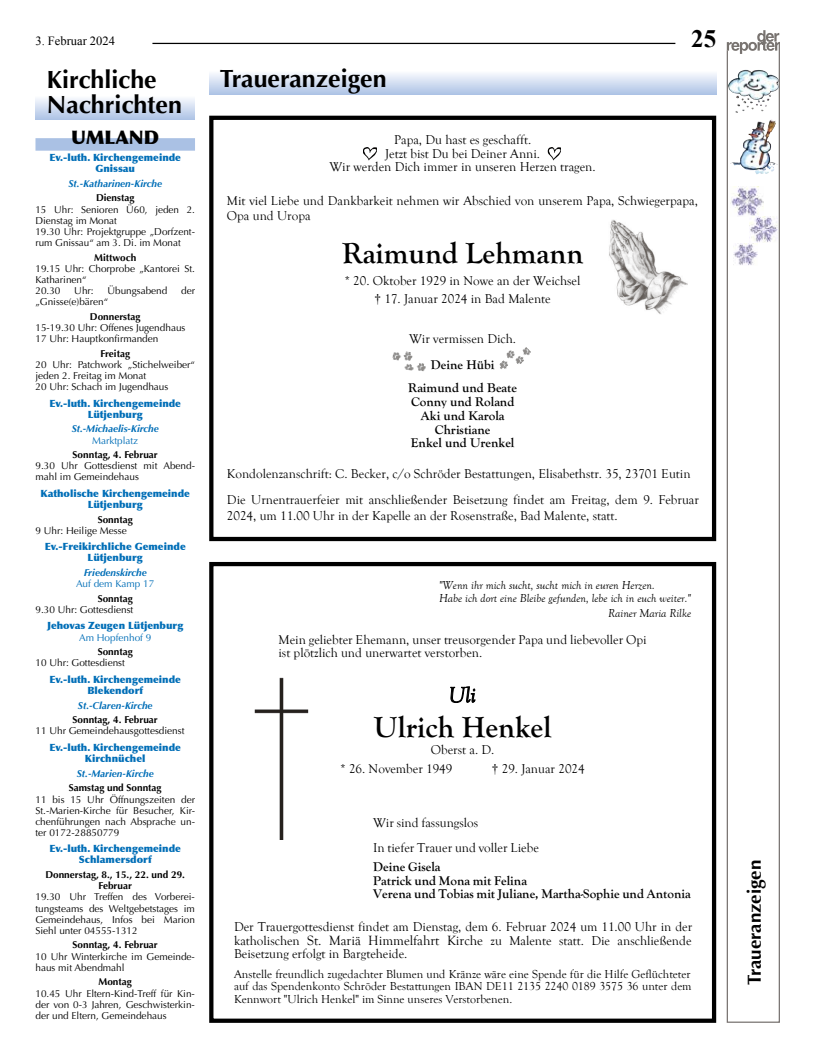
<style>
.page{position:relative;width:819px;height:1053px;background:#fff}
.page>*{position:absolute;margin:0;border:0;box-sizing:border-box;transform-origin:0 0}
.t1{font:700 30px "Goudy Old Style";color:#000}
.t2{font:700 25px/25px "Optima";color:#000}
.t3{font:700 25px "Times New Roman";color:#000}
.t4{font:700 18.75px "Optima";color:#000}
.t5{font:900 18.75px "Optima";color:#000}
.t6{font:13.12px/13.8px "Goudy Old Style";color:#000}
.t7{font:700 13.12px/13.8px "Goudy Old Style";color:#000;text-align:center}
.t8{font:12.5px "Times New Roman";color:#000}
.t9{font:11.88px/12.5px "Goudy Old Style";color:#000;text-align:justify}
.t10{font:italic 11.88px/12.5px "Goudy Old Style";color:#000}
.t11{font:10px/11.1px "Optima";color:#000}
.t12{font:900 10px/11.1px "Optima";color:#006eb7;text-align:center}
.t13{font:italic 700 10px/14.6px "Optima";color:#006eb7;text-align:center}
.t14{font:700 10px "Optima";color:#000}
.s1{font-style:normal;color:#000}
.s2{font-weight:700}
.s3{font-weight:400;font-style:normal}
.s4{font-weight:400}
.s5{font-weight:900;color:#006eb7}
.s6{font-weight:900;font-style:normal}
.s7{font-size:13.75px}
</style>
<div class="page">
<hr style="left:152px;top:43px;width:523px;height:1px;background:#000">
<svg style="left:363px;top:147px;width:14px;height:13px"></svg>
<svg style="left:547px;top:147px;width:13px;height:13px"></svg>
<svg style="left:609px;top:219px;width:78px;height:95px"></svg>
<svg style="left:499px;top:347px;width:32px;height:22px"></svg>
<svg style="left:392px;top:351px;width:34px;height:20px"></svg>
<div style="left:209px;top:116px;width:507px;height:425px;border:4px solid #000"></div>
<svg style="left:450px;top:686px;width:25px;height:17px"></svg>
<svg style="left:254px;top:677px;width:54px;height:162px"></svg>
<div style="left:209px;top:562px;width:507px;height:460px;border:4px solid #000"></div>
<svg style="left:209px;top:73px;width:507px;height:22px;background:#cfdcf0"></svg>
<svg style="left:726px;top:54px;width:54px;height:968px"></svg>
<svg style="left:726px;top:30px;width:54px;height:24px"></svg>
<img style="left:730px;top:186px;width:33px;height:30px">
<img style="left:749px;top:217px;width:28px;height:25px">
<img style="left:733px;top:244px;width:24px;height:22px">
<img style="left:730px;top:119px;width:41px;height:46px">
<img style="left:727px;top:69px;width:51px;height:39px">
<div style="left:35px;top:138px;width:160px;height:13px;background:#aac1e4"></div>
<svg style="left:35px;top:98px;width:160px;height:22px;background:#d0dcf0"></svg>
<p class="t8" style="left:35px;top:32px;width:81px">3. Februar 2024</p>
<p class="t3" style="left:691px;top:21px;width:26px">25</p>
<p class="t2" style="left:47px;top:67px;width:136px">Kirchliche<br>Nachrichten</p>
<p class="t5" style="left:71px;top:126px;width:89px">Umland</p>
<p class="t12" style="left:49px;top:152px;width:133px">Ev.-luth. Kirchengemeinde<br>Gnissau</p>
<p class="t13" style="left:68px;top:176px;width:95px">St.-Katharinen-Kirche<br><span class="s1">Dienstag</span></p>
<p class="t11" style="left:35px;top:204px;width:161px">15 Uhr: Senioren Ü60, jeden 2.<br>Dienstag im Monat<br>19.30 Uhr: Projektgruppe „Dorfzent&shy;rum Gnissau“ am 3. Di. im Monat</p>
<p class="t11" style="left:35px;top:252px;width:161px;text-indent:59px"><span class="s2">Mittwoch<br></span>19.15 Uhr: Chorprobe „Kantorei St.<br>Katharinen“<br>20.30</p>
<p class="t11" style="left:74px;top:285px;width:21px">Uhr:</p>
<p class="t11" style="left:107px;top:285px;width:62px">Übungsabend</p>
<p class="t11" style="left:181px;top:285px;width:15px">der</p>
<p class="t11" style="left:90px;top:294px;width:52px;line-height:14.6px;text-indent:-54px">„Gnisse(e)bären“<br><span class="s2">Donnerstag</span></p>
<p class="t11" style="left:35px;top:322px;width:151px">15-19.30 Uhr: Offenes Jugendhaus<br>17 Uhr: Hauptkonfirmanden</p>
<p class="t11" style="left:35px;top:348px;width:161px;text-indent:65px"><span class="s2">Freitag<br></span>20 Uhr: Patchwork „Stichelweiber“ jeden 2. Freitag im Monat<br>20 Uhr: Schach im Jugendhaus</p>
<p class="t12" style="left:49px;top:397px;width:133px">Ev.-luth. Kirchengemeinde<br>Lütjenburg</p>
<p class="t13" style="left:72px;top:423px;width:89px;line-height:11.1px">St.-Michaelis-Kirche<br><span class="s3">Marktplatz</span></p>
<p class="t11" style="left:35px;top:449px;width:161px;text-indent:37px"><span class="s2">Sonntag, 4. Februar<br></span>9.30 Uhr Gottesdienst mit Abend&shy;mahl im Gemeindehaus</p>
<p class="t12" style="left:40px;top:488px;width:151px">Katholische Kirchengemeinde<br>Lütjenburg</p>
<p class="t11" style="left:35px;top:514px;width:99px;text-indent:62px"><span class="s2">Sonntag<br></span>9 Uhr: Heilige Messe</p>
<p class="t12" style="left:45px;top:541px;width:142px">Ev.-Freikirchliche Gemeinde<br>Lütjenburg</p>
<p class="t13" style="left:76px;top:567px;width:80px;line-height:11.1px">Friedenskirche<br><span class="s3">Auf dem Kamp 17</span></p>
<p class="t11" style="left:35px;top:593px;width:99px;text-align:right"><span class="s2">Sonntag<br></span>9.30 Uhr: Gottesdienst</p>
<p class="t12" style="left:47px;top:620px;width:138px">Jehovas Zeugen Lütjenburg<br><span class="s4">Am Hopfenhof 9</span></p>
<p class="t11" style="left:35px;top:646px;width:99px;text-indent:62px"><span class="s2">Sonntag<br></span>10 Uhr: Gottesdienst</p>
<p class="t12" style="left:49px;top:673px;width:133px">Ev.-luth. Kirchengemeinde<br>Blekendorf</p>
<p class="t13" style="left:73px;top:698px;width:87px">St.-Claren-Kirche<br><span class="s1">Sonntag, 4. Februar</span></p>
<p class="t11" style="left:49px;top:723px;width:136px;line-height:16.5px;text-indent:-14px">11 Uhr Gemeindehausgottesdienst<br><span class="s5">Ev.-luth. Kirchengemeinde</span></p>
<p class="t13" style="left:69px;top:751px;width:94px"><span class="s6">Kirchnüchel<br></span>St.-Marien-Kirche<br><span class="s1">Samstag und Sonntag</span></p>
<p class="t11" style="left:35px;top:793px;width:161px;text-align:justify">11 bis 15 Uhr Öffnungszeiten der St.-Marien-Kirche für Besucher, Kir&shy;chenführungen nach Absprache un&shy;ter 0172-28850779</p>
<p class="t12" style="left:49px;top:843px;width:133px">Ev.-luth. Kirchengemeinde<br>Schlamersdorf</p>
<p class="t14" style="left:45px;top:868px;width:141px">Donnerstag, 8., 15., 22. und 29.</p>
<p class="t14" style="left:98px;top:880px;width:35px">Februar</p>
<p class="t11" style="left:35px;top:891px;width:161px">19.30 Uhr Treffen des Vorberei-</p>
<p class="t11" style="left:35px;top:902px;width:161px">tungsteams des Weltgebetstages im</p>
<p class="t11" style="left:35px;top:913px;width:161px">Gemeindehaus, Infos bei Marion</p>
<p class="t11" style="left:35px;top:924px;width:104px">Siehl unter 04555-1312</p>
<p class="t11" style="left:35px;top:939px;width:161px;text-indent:37px"><span class="s2">Sonntag, 4. Februar<br></span>10 Uhr Winterkirche im Gemeinde&shy;haus mit Abendmahl</p>
<p class="t11" style="left:35px;top:976px;width:161px;text-indent:63px"><span class="s2">Montag<br></span>10.45 Uhr Eltern-Kind-Treff für Kin&shy;der von 0-3 Jahren, Geschwisterkin&shy;der und Eltern, Gemeindehaus</p>
<p class="t2" style="left:220px;top:66px;width:168px">Traueranzeigen</p>
<p class="t6" style="left:329px;top:133px;width:268px;text-align:center">Papa, Du hast es geschafft.<br>Jetzt bist Du bei Deiner Anni.<br>Wir werden Dich immer in unseren Herzen tragen.</p>
<p class="t6" style="left:227px;top:193px;width:472px;line-height:15.8px">Mit viel Liebe und Dankbarkeit nehmen wir Abschied von unserem Papa, Schwiegerpapa,<br>Opa und Uropa</p>
<p class="t1" style="left:342px;top:236px;width:243px">Raimund Lehmann</p>
<p class="t6" style="left:345px;top:274px;width:237px">* 20. Oktober 1929 in Nowe an der Weichsel</p>
<p class="t6" style="left:374px;top:292px;width:177px">† 17. Januar 2024 in Bad Malente</p>
<p class="t6" style="left:409px;top:332px;width:108px">Wir vermissen Dich.</p>
<p class="t7" style="left:408px;top:352px;width:110px;line-height:23.8px">Deine Hübi<br>Raimund und Beate</p>
<p class="t7" style="left:411px;top:395px;width:105px">Conny und Roland<br>Aki und Karola<br>Christiane<br>Enkel und Urenkel</p>
<p class="t6" style="left:227px;top:467px;width:465px">Kondolenzanschrift: C. Becker, c/o Schröder Bestattungen, Elisabethstr. 35, 23701 Eutin</p>
<p class="t6" style="left:227px;top:492px;width:473px;line-height:15.8px">Die Urnentrauerfeier mit anschließender Beisetzung findet am Freitag, dem 9. Februar<br>2024, um 11.00 Uhr in der Kapelle an der Rosenstraße, Bad Malente, statt.</p>
<p class="t10" style="left:439px;top:579px;width:253px">"Wenn ihr mich sucht, sucht mich in euren Herzen.<br>Habe ich dort eine Bleibe gefunden, lebe ich in euch weiter."</p>
<p class="t10" style="left:608px;top:606px;width:84px">Rainer Maria Rilke</p>
<p class="t6" style="left:278px;top:633px;width:369px;line-height:12.5px">Mein geliebter Ehemann, unser treusorgender Papa und liebevoller Opi ist plötzlich und unerwartet verstorben.</p>
<p class="t1" style="left:374px;top:710px;width:179px">Ulrich Henkel</p>
<p class="t6" style="left:431px;top:743px;width:65px">Oberst a. D.</p>
<p class="t6" style="left:340px;top:762px;width:113px">* 26. November 1949</p>
<p class="t6" style="left:492px;top:762px;width:94px">† 29. Januar 2024</p>
<p class="t6" style="left:373px;top:810px;width:167px;line-height:25px">Wir sind fassungslos<br>In tiefer Trauer und voller Liebe</p>
<p class="t7" style="left:373px;top:860px;width:319px;line-height:13.1px;text-align:left">Deine Gisela<br>Patrick und Mona mit Felina<br>Verena und Tobias mit Juliane, Martha-Sophie und Antonia</p>
<p class="t6" style="left:234px;top:919px;width:460px;text-align:justify">Der Trauergottesdienst findet am Dienstag, dem 6. Februar 2024 um 11.00 Uhr in der katholischen <span class="s7">St. Mariä Himmelfahrt Kirche</span> zu Malente statt. Die anschließende Beisetzung erfolgt in Bargteheide.</p>
<p class="t9" style="left:234px;top:967px;width:459px">Anstelle freundlich zugedachter Blumen und Kränze wäre eine Spende für die Hilfe Geflüchteter auf das Spendenkonto Schröder Bestattungen IBAN DE11 2135 2240 0189 3575 36 unter dem Kennwort "Ulrich Henkel" im Sinne unseres Verstorbenen.</p>
<p class="t4" style="left:743px;top:985px;width:127px;rotate:-90deg">Traueranzeigen</p>
</div>
